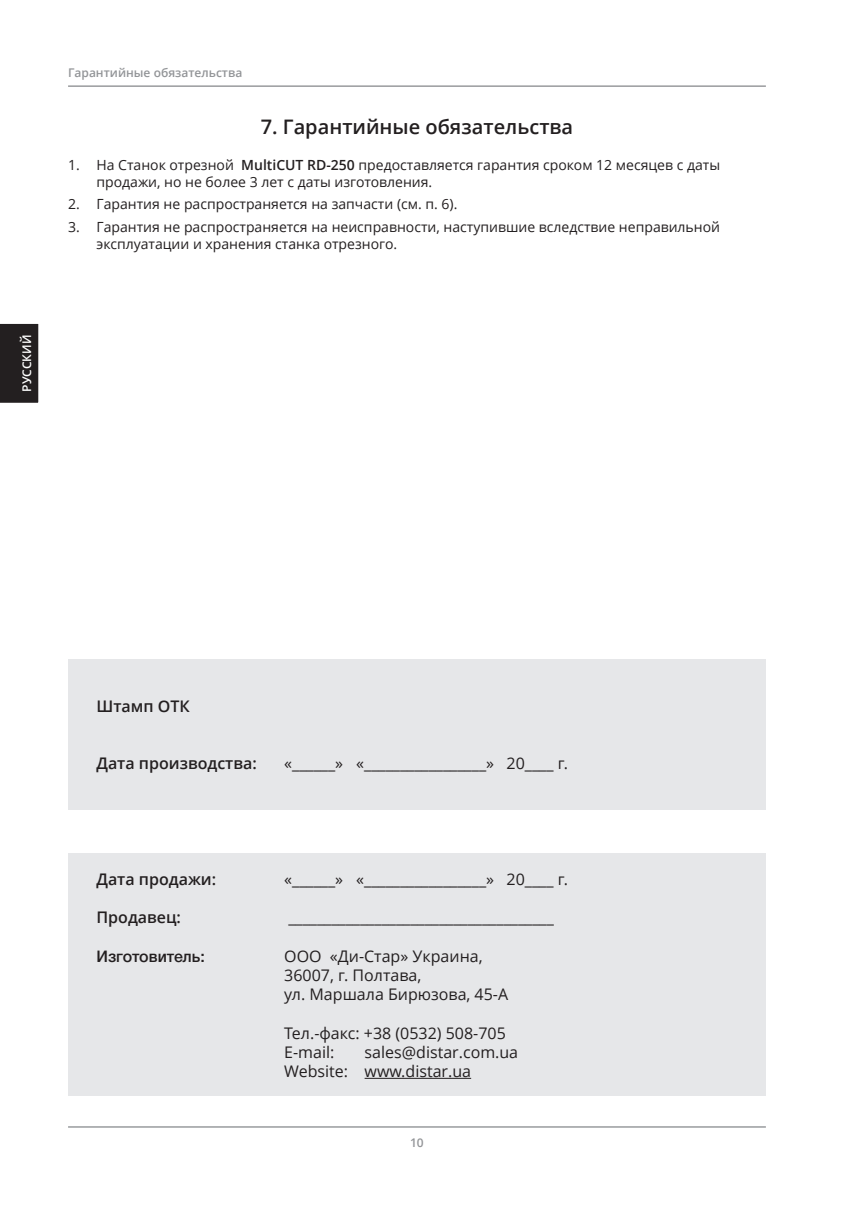
<style>
.page{position:relative;width:851px;height:1214px;background:#fff}
.page>*{position:absolute;margin:0;border:0;box-sizing:border-box;transform-origin:0 0}
.t1{font:600 20px "Open Sans";color:#231f20}
.t2{font:16px/19.2px "Open Sans";color:#231f20}
.t3{font:600 16px "Open Sans";color:#231f20}
.t4{font:500 16px "Helvetica Neue Cyr";color:#231f20}
.t5{font:14px/16.8px "Open Sans";color:#231f20}
.t6{font:600 12px "Open Sans";color:#939598}
.t7{font:600 12px "Open Sans";color:#fff}
.s1{font-weight:600}
</style>
<div class="page">
<hr style="left:68px;top:85px;width:697px;height:2px;background:#939598">
<hr style="left:68px;top:1126px;width:697px;height:1px;background:#939598">
<div style="left:68px;top:853px;width:697px;height:243px;background:#e6e7e9"></div>
<hr style="left:364px;top:1077px;width:107px;height:1px;background:#231f20">
<div style="left:68px;top:659px;width:697px;height:150px;background:#e6e7e9"></div>
<div style="left:0;top:323px;width:39px;height:80px;background:#231f20"></div>
<p class="t7" style="left:19px;top:392px;width:58px;rotate:-90deg">РУССКИЙ</p>
<p class="t6" style="left:68px;top:65px;width:176px">Гарантийные обязательства</p>
<h1 class="t1" style="left:261px;top:113px;width:314px">7. Гарантийные обязательства</h1>
<p class="t5" style="left:96px;top:156px;width:625px;text-indent:-28px">1. На Станок отрезной <span class="s1">MultiCUT RD-250</span> предоставляется гарантия сроком 12 месяцев с даты продажи, но не более 3 лет с даты изготовления.</p>
<p class="t5" style="left:68px;top:195px;width:391px">2. Гарантия не распространяется на запчасти (см. п. 6).</p>
<p class="t5" style="left:96px;top:218px;width:625px;text-indent:-28px">3. Гарантия не распространяется на неисправности, наступившие вследствие неправильной эксплуатации и хранения станка отрезного.</p>
<p class="t3" style="left:96px;top:694px;width:95px">Штамп ОТК</p>
<p class="t3" style="left:96px;top:752px;width:162px">Дата производства:</p>
<p class="t2" style="left:284px;top:753px;width:285px">«______» «_________________» 20____ г.</p>
<p class="t3" style="left:96px;top:868px;width:121px">Дата продажи:</p>
<p class="t2" style="left:284px;top:869px;width:285px">«______» «_________________» 20____ г.</p>
<p class="t3" style="left:96px;top:906px;width:86px">Продавец:</p>
<p class="t2" style="left:288px;top:907px;width:267px">_____________________________________</p>
<p class="t4" style="left:96px;top:947px;width:110px">Изготовитель:</p>
<p class="t2" style="left:284px;top:945px;width:225px">ООО «Ди-Стар» Украина,<br>36007, г. Полтава,<br>ул. Маршала Бирюзова, 45-А</p>
<p class="t2" style="left:284px;top:1022px;width:223px">Тел.-факс: +38 (0532) 508-705<br>E-mail:</p>
<p class="t2" style="left:284px;top:1041px;width:235px;text-indent:80px">sales@distar.com.ua<br>Website: www.distar.ua</p>
<p class="t6" style="left:410px;top:1133px;width:15px">10</p>
</div>
